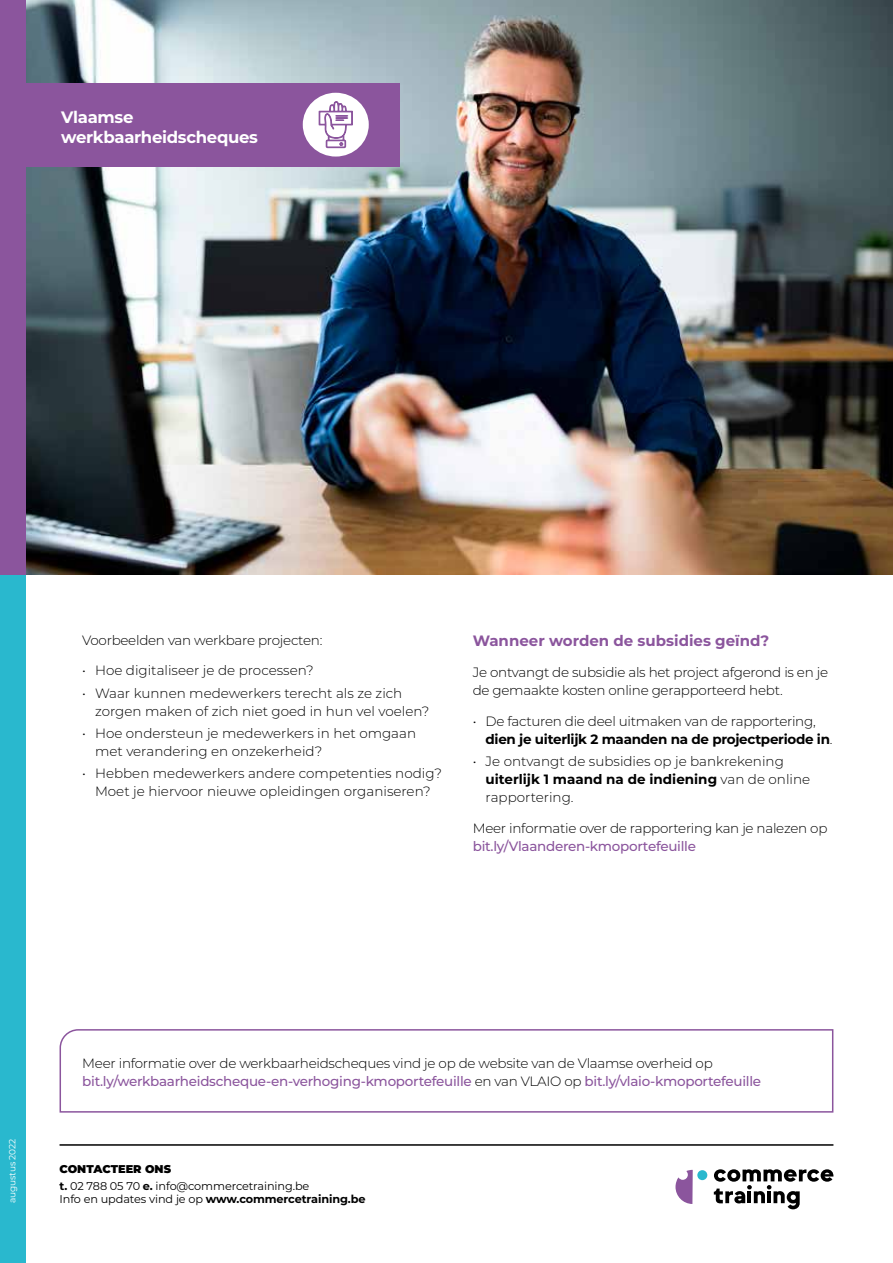
<style>
.page{position:relative;width:893px;height:1263px;background:#fff}
.page>*{position:absolute;margin:0;border:0;box-sizing:border-box;transform-origin:0 0}
.t1{font:700 16.5px/19.8px "Montserrat";letter-spacing:-.02em;color:#fff}
.t2{font:700 15px "Montserrat";color:#8b559d}
.t3{font:300 13.5px/18px "Montserrat";letter-spacing:-.015em;color:#000}
.t4{font:500 13.5px "Montserrat";letter-spacing:-.02em;color:#8b559d}
.t5{font:11.25px/16.2px "Montserrat";letter-spacing:-.01em;color:#000}
.t6{font:700 11.25px "Montserrat";letter-spacing:-.01em;color:#000}
.t7{font:9px "Montserrat";letter-spacing:-.01em;color:#fff}
.s1{font-weight:700}
.s2{font-weight:500;color:#8b559d}
.s3{font-weight:900}
.s4{font-weight:400}
</style>
<div class="page">
<img style="left:26px;top:0;width:867px;height:574px">
<div style="left:0;top:574px;width:25px;height:689px;background:#29b8ce"></div>
<div style="left:0;top:0;width:26px;height:574px;background:#8b559d"></div>
<div style="left:25px;top:83px;width:375px;height:83px;background:#8b559d"></div>
<svg style="left:59px;top:1029px;width:775px;height:84px"></svg>
<hr style="left:60px;top:1144px;width:773px;height:2px;background:#000">
<svg style="left:675px;top:1170px;width:18px;height:34px"></svg>
<div style="left:697px;top:1170px;width:10px;height:10px;background:#29b8ce;border-radius:50%"></div>
<svg style="left:714px;top:1169px;width:120px;height:40px"></svg>
<div style="left:303px;top:93px;width:66px;height:64px;background:#fff;border-radius:50%"></div>
<svg style="left:314px;top:96px;width:39px;height:61px"></svg>
<p class="t1" style="left:61px;top:106px;width:198px">Vlaamse werkbaarheidscheques</p>
<p class="t3" style="left:82px;top:630px;width:242px">Voorbeelden van werkbare projecten:</p>
<p class="t3" style="left:82px;top:661px;width:233px">• Hoe digitaliseer je de processen?</p>
<p class="t3" style="left:95px;top:683px;width:336px;text-indent:-13px">• Waar kunnen medewerkers terecht als ze zich zorgen maken of zich niet goed in hun vel voelen?</p>
<p class="t3" style="left:95px;top:724px;width:323px;text-indent:-13px">• Hoe ondersteun je medewerkers in het omgaan met verandering en onzekerheid?</p>
<p class="t3" style="left:82px;top:764px;width:361px;text-align:center">• Hebben medewerkers andere competenties nodig?<br>Moet je hiervoor nieuwe opleidingen organiseren?</p>
<p class="t2" style="left:473px;top:630px;width:298px">Wanneer worden de subsidies geïnd?</p>
<p class="t3" style="left:473px;top:662px;width:357px">Je ontvangt de subsidie als het project afgerond is en je de gemaakte kosten online gerapporteerd hebt.</p>
<p class="t3" style="left:485px;top:711px;width:348px;text-indent:-13px">• De facturen die deel uitmaken van de rapportering, <span class="s1">dien je uiterlijk 2 maanden na de projectperiode in</span>.</p>
<p class="t3" style="left:485px;top:751px;width:326px;text-indent:-13px">• Je ontvangt de subsidies op je bankrekening <span class="s1">uiterlijk 1 maand na de indiening</span> van de online rapportering.</p>
<p class="t3" style="left:473px;top:818px;width:356px">Meer informatie over de rapportering kan je nalezen op</p>
<p class="t4" style="left:473px;top:836px;width:225px">bit.ly/Vlaanderen-kmoportefeuille</p>
<p class="t7" style="left:6px;top:1203px;width:66px;rotate:-90deg">augustus 2022</p>
<p class="t3" style="left:82px;top:1054px;width:680px">Meer informatie over de werkbaarheidscheques vind je op de website van de Vlaamse overheid op <span class="s2">bit.ly/werkbaarheidscheque-en-verhoging-kmoportefeuille</span> en van VLAIO op <span class="s2">bit.ly/vlaio-kmoportefeuille</span></p>
<p class="t5" style="left:60px;top:1161px;width:251px"><span class="s3">CONTACTEER ONS<br></span><span class="s1">t.</span> 02 788 05 70 <span class="s1">e.</span> info@commercetraining.be</p>
<p class="t6" style="left:60px;top:1191px;width:307px"><span class="s4">Info en updates vind je op</span> www.commercetraining.be</p>
</div>
